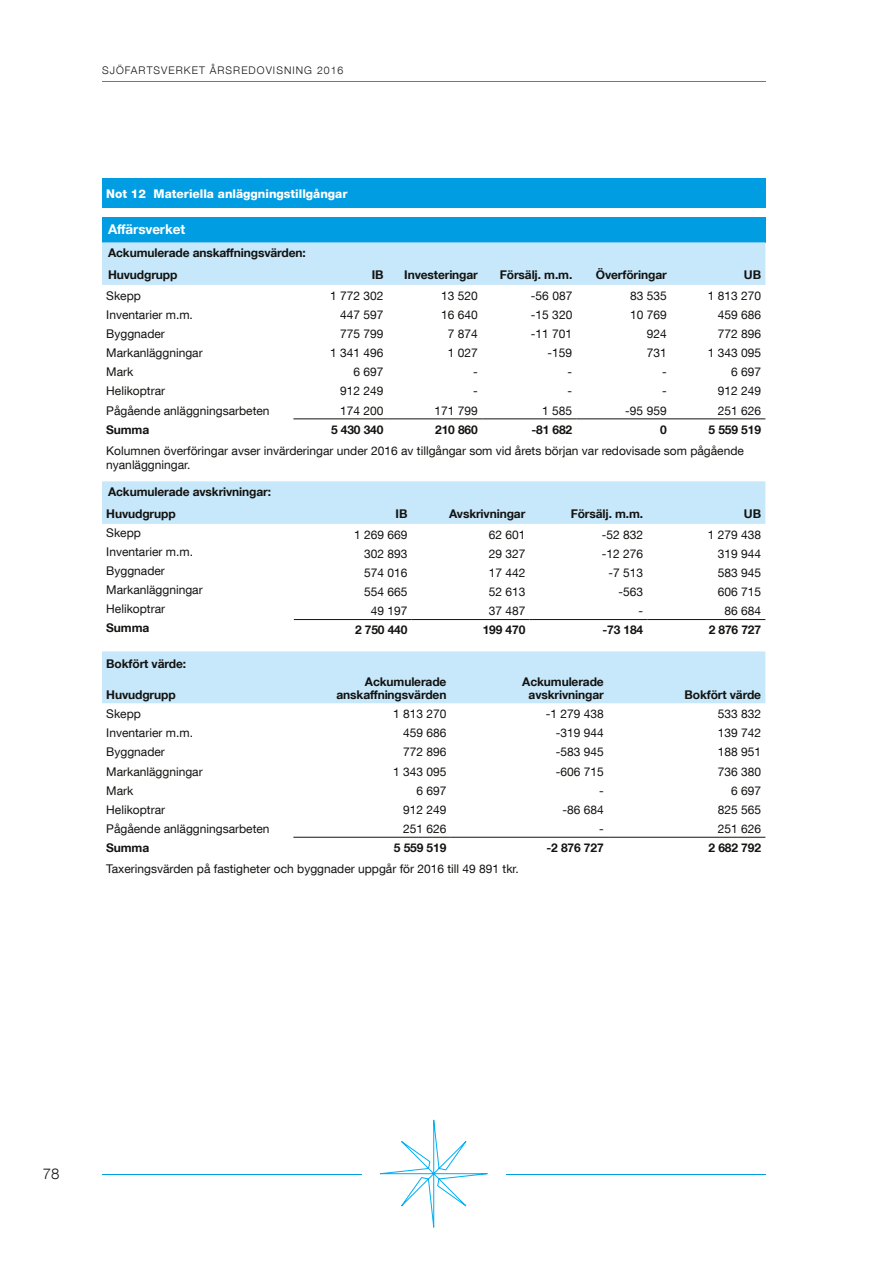
<style>
.page{position:relative;width:893px;height:1263px;background:#fff}
.page>*{position:absolute;margin:0;border:0;box-sizing:border-box;transform-origin:0 0}
.t1{font:300 15px "Helvetica Neue LT Com";color:#131311}
.t2{font:700 13.5px "Helvetica Neue LT Com";letter-spacing:-.01em;color:#fff}
.t3{font:12px/13.5px "Helvetica Neue LT Com";color:#131311}
.t4{font:700 12px/21.3px "Helvetica Neue LT Com";letter-spacing:-.01em;color:#131311}
.t5{font:800 12px "Helvetica Neue LT Com";color:#fff}
.t6{font:300 10.5px "Helvetica Neue LT Com";letter-spacing:.1em;color:#131311}
</style>
<div class="page">
<svg style="left:380px;top:1119px;width:108px;height:109px"></svg>
<hr style="left:102px;top:81px;width:663px;height:1px;background:#009de3">
<hr style="left:102px;top:1174px;width:259px;height:1px;background:#009de3">
<hr style="left:506px;top:1174px;width:259px;height:1px;background:#009de3">
<div style="left:102px;top:179px;width:663px;height:29px;background:#009de3"></div>
<div style="left:102px;top:217px;width:663px;height:25px;background:#009de3"></div>
<div style="left:102px;top:242px;width:663px;height:43px;background:#c7e8fb"></div>
<hr style="left:293px;top:418px;width:95px;height:1px;background:#131311">
<hr style="left:388px;top:418px;width:94px;height:1px;background:#131311">
<hr style="left:482px;top:418px;width:95px;height:1px;background:#131311">
<hr style="left:577px;top:418px;width:94px;height:1px;background:#131311">
<hr style="left:671px;top:418px;width:94px;height:1px;background:#131311">
<div style="left:102px;top:481px;width:663px;height:43px;background:#c7e8fb"></div>
<hr style="left:294px;top:619px;width:118px;height:1px;background:#131311">
<hr style="left:412px;top:619px;width:118px;height:1px;background:#131311">
<hr style="left:530px;top:619px;width:117px;height:1px;background:#131311">
<hr style="left:647px;top:619px;width:118px;height:1px;background:#131311">
<div style="left:102px;top:651px;width:663px;height:52px;background:#c7e8fb"></div>
<hr style="left:293px;top:837px;width:158px;height:1px;background:#131311">
<hr style="left:451px;top:837px;width:157px;height:1px;background:#131311">
<hr style="left:608px;top:837px;width:157px;height:1px;background:#131311">
<p class="t6" style="left:102px;top:64px;width:243px">SJÖFARTSVERKET ÅRSREDOVISNING 2016</p>
<p class="t5" style="left:106px;top:186px;width:243px">Not 12 Materiella anläggningstillgångar</p>
<p class="t2" style="left:108px;top:221px;width:79px">Affärsverket</p>
<p class="t4" style="left:108px;top:242px;width:199px">Ackumulerade anskaffningsvärden:<br>Huvudgrupp</p>
<p class="t4" style="left:372px;top:263px;width:13px">IB</p>
<p class="t4" style="left:404px;top:263px;width:75px">Investeringar</p>
<p class="t4" style="left:500px;top:263px;width:74px">Försälj. m.m.</p>
<p class="t4" style="left:596px;top:263px;width:72px">Överföringar</p>
<p class="t4" style="left:744px;top:263px;width:19px">UB</p>
<p class="t3" style="left:106px;top:288px;width:36px">Skepp</p>
<p class="t3" style="left:330px;top:288px;width:55px">1 772 302</p>
<p class="t3" style="left:441px;top:288px;width:38px">13 520</p>
<p class="t3" style="left:531px;top:288px;width:43px">-56 087</p>
<p class="t3" style="left:630px;top:288px;width:38px">83 535</p>
<p class="t3" style="left:708px;top:288px;width:55px">1 813 270</p>
<p class="t3" style="left:106px;top:308px;width:88px">Inventarier m.m.</p>
<p class="t3" style="left:340px;top:308px;width:45px">447 597</p>
<p class="t3" style="left:441px;top:308px;width:38px">16 640</p>
<p class="t3" style="left:531px;top:308px;width:43px">-15 320</p>
<p class="t3" style="left:630px;top:308px;width:38px">10 769</p>
<p class="t3" style="left:718px;top:308px;width:45px">459 686</p>
<p class="t3" style="left:106px;top:327px;width:60px">Byggnader</p>
<p class="t3" style="left:340px;top:327px;width:45px">775 799</p>
<p class="t3" style="left:448px;top:327px;width:32px">7 874</p>
<p class="t3" style="left:531px;top:327px;width:43px">-11 701</p>
<p class="t3" style="left:647px;top:327px;width:22px">924</p>
<p class="t3" style="left:718px;top:327px;width:45px">772 896</p>
<p class="t3" style="left:106px;top:346px;width:98px">Markanläggningar</p>
<p class="t3" style="left:330px;top:346px;width:55px">1 341 496</p>
<p class="t3" style="left:448px;top:346px;width:32px">1 027</p>
<p class="t3" style="left:548px;top:346px;width:26px">-159</p>
<p class="t3" style="left:647px;top:346px;width:22px">731</p>
<p class="t3" style="left:708px;top:346px;width:55px">1 343 095</p>
<p class="t3" style="left:106px;top:365px;width:29px">Mark</p>
<p class="t3" style="left:353px;top:365px;width:32px">6 697</p>
<p class="t3" style="left:473px;top:365px;width:6px">-</p>
<p class="t3" style="left:568px;top:365px;width:6px">-</p>
<p class="t3" style="left:662px;top:365px;width:6px">-</p>
<p class="t3" style="left:731px;top:365px;width:32px">6 697</p>
<p class="t3" style="left:106px;top:384px;width:60px">Helikoptrar</p>
<p class="t3" style="left:340px;top:384px;width:45px">912 249</p>
<p class="t3" style="left:473px;top:384px;width:6px">-</p>
<p class="t3" style="left:568px;top:384px;width:6px">-</p>
<p class="t3" style="left:662px;top:384px;width:6px">-</p>
<p class="t3" style="left:718px;top:384px;width:45px">912 249</p>
<p class="t3" style="left:106px;top:403px;width:165px">Pågående anläggningsarbeten</p>
<p class="t3" style="left:340px;top:403px;width:45px">174 200</p>
<p class="t3" style="left:434px;top:403px;width:45px">171 799</p>
<p class="t3" style="left:542px;top:403px;width:32px">1 585</p>
<p class="t3" style="left:625px;top:403px;width:43px">-95 959</p>
<p class="t3" style="left:718px;top:403px;width:45px">251 626</p>
<p class="t4" style="left:106px;top:418px;width:45px">Summa</p>
<p class="t4" style="left:331px;top:418px;width:54px">5 430 340</p>
<p class="t4" style="left:435px;top:418px;width:44px">210 860</p>
<p class="t4" style="left:531px;top:418px;width:42px">-81 682</p>
<p class="t4" style="left:660px;top:418px;width:8px">0</p>
<p class="t4" style="left:709px;top:418px;width:54px">5 559 519</p>
<p class="t3" style="left:106px;top:444px;width:639px">Kolumnen överföringar avser invärderingar under 2016 av tillgångar som vid årets början var redovisade som pågående nyanläggningar.</p>
<p class="t4" style="left:106px;top:481px;width:166px">Ackumulerade avskrivningar:<br>Huvudgrupp</p>
<p class="t4" style="left:396px;top:502px;width:13px">IB</p>
<p class="t4" style="left:449px;top:502px;width:78px">Avskrivningar</p>
<p class="t4" style="left:571px;top:502px;width:74px">Försälj. m.m.</p>
<p class="t4" style="left:744px;top:502px;width:19px">UB</p>
<p class="t3" style="left:106px;top:525px;width:36px">Skepp</p>
<p class="t3" style="left:354px;top:527px;width:55px">1 269 669</p>
<p class="t3" style="left:489px;top:527px;width:38px">62 601</p>
<p class="t3" style="left:602px;top:527px;width:43px">-52 832</p>
<p class="t3" style="left:708px;top:527px;width:55px">1 279 438</p>
<p class="t3" style="left:106px;top:544px;width:88px">Inventarier m.m.</p>
<p class="t3" style="left:364px;top:547px;width:45px">302 893</p>
<p class="t3" style="left:489px;top:547px;width:38px">29 327</p>
<p class="t3" style="left:602px;top:547px;width:43px">-12 276</p>
<p class="t3" style="left:718px;top:547px;width:45px">319 944</p>
<p class="t3" style="left:106px;top:564px;width:60px">Byggnader</p>
<p class="t3" style="left:364px;top:566px;width:45px">574 016</p>
<p class="t3" style="left:489px;top:566px;width:38px">17 442</p>
<p class="t3" style="left:609px;top:566px;width:36px">-7 513</p>
<p class="t3" style="left:718px;top:566px;width:45px">583 945</p>
<p class="t3" style="left:106px;top:583px;width:98px">Markanläggningar</p>
<p class="t3" style="left:364px;top:585px;width:45px">554 665</p>
<p class="t3" style="left:489px;top:585px;width:38px">52 613</p>
<p class="t3" style="left:619px;top:585px;width:26px">-563</p>
<p class="t3" style="left:718px;top:585px;width:45px">606 715</p>
<p class="t3" style="left:106px;top:602px;width:60px">Helikoptrar</p>
<p class="t3" style="left:371px;top:604px;width:38px">49 197</p>
<p class="t3" style="left:489px;top:604px;width:38px">37 487</p>
<p class="t3" style="left:639px;top:604px;width:6px">-</p>
<p class="t3" style="left:724px;top:604px;width:38px">86 684</p>
<p class="t4" style="left:106px;top:617px;width:45px">Summa</p>
<p class="t4" style="left:355px;top:619px;width:54px">2 750 440</p>
<p class="t4" style="left:483px;top:619px;width:44px">199 470</p>
<p class="t4" style="left:602px;top:619px;width:42px">-73 184</p>
<p class="t4" style="left:709px;top:619px;width:54px">2 876 727</p>
<p class="t4" style="left:106px;top:653px;width:81px">Bokfört värde:</p>
<p class="t4" style="left:106px;top:684px;width:71px">Huvudgrupp</p>
<p class="t4" style="left:336px;top:674px;width:111px;line-height:13.5px;text-align:right">Ackumulerade anskaffningsvärden</p>
<p class="t4" style="left:522px;top:674px;width:83px;line-height:13.5px;text-align:center">Ackumulerade avskrivningar</p>
<p class="t4" style="left:685px;top:684px;width:78px">Bokfört värde</p>
<p class="t3" style="left:106px;top:707px;width:36px">Skepp</p>
<p class="t3" style="left:393px;top:707px;width:55px">1 813 270</p>
<p class="t3" style="left:546px;top:707px;width:60px">-1 279 438</p>
<p class="t3" style="left:718px;top:707px;width:45px">533 832</p>
<p class="t3" style="left:106px;top:726px;width:88px">Inventarier m.m.</p>
<p class="t3" style="left:403px;top:726px;width:45px">459 686</p>
<p class="t3" style="left:556px;top:726px;width:50px">-319 944</p>
<p class="t3" style="left:718px;top:726px;width:45px">139 742</p>
<p class="t3" style="left:106px;top:745px;width:60px">Byggnader</p>
<p class="t3" style="left:403px;top:745px;width:45px">772 896</p>
<p class="t3" style="left:556px;top:745px;width:50px">-583 945</p>
<p class="t3" style="left:718px;top:745px;width:45px">188 951</p>
<p class="t3" style="left:106px;top:764px;width:98px">Markanläggningar</p>
<p class="t3" style="left:393px;top:764px;width:55px">1 343 095</p>
<p class="t3" style="left:556px;top:764px;width:50px">-606 715</p>
<p class="t3" style="left:718px;top:764px;width:45px">736 380</p>
<p class="t3" style="left:106px;top:783px;width:29px">Mark</p>
<p class="t3" style="left:416px;top:783px;width:32px">6 697</p>
<p class="t3" style="left:599px;top:783px;width:6px">-</p>
<p class="t3" style="left:731px;top:783px;width:32px">6 697</p>
<p class="t3" style="left:106px;top:802px;width:60px">Helikoptrar</p>
<p class="t3" style="left:403px;top:802px;width:45px">912 249</p>
<p class="t3" style="left:562px;top:802px;width:43px">-86 684</p>
<p class="t3" style="left:718px;top:802px;width:45px">825 565</p>
<p class="t3" style="left:106px;top:822px;width:165px">Pågående anläggningsarbeten</p>
<p class="t3" style="left:403px;top:822px;width:45px">251 626</p>
<p class="t3" style="left:599px;top:822px;width:6px">-</p>
<p class="t3" style="left:718px;top:822px;width:45px">251 626</p>
<p class="t4" style="left:106px;top:837px;width:45px">Summa</p>
<p class="t4" style="left:394px;top:837px;width:54px">5 559 519</p>
<p class="t4" style="left:547px;top:837px;width:59px">-2 876 727</p>
<p class="t4" style="left:709px;top:837px;width:54px">2 682 792</p>
<p class="t3" style="left:106px;top:862px;width:414px">Taxeringsvärden på fastigheter och byggnader uppgår för 2016 till 49 891 tkr.</p>
<p class="t1" style="left:43px;top:1164px;width:18px">78</p>
</div>
